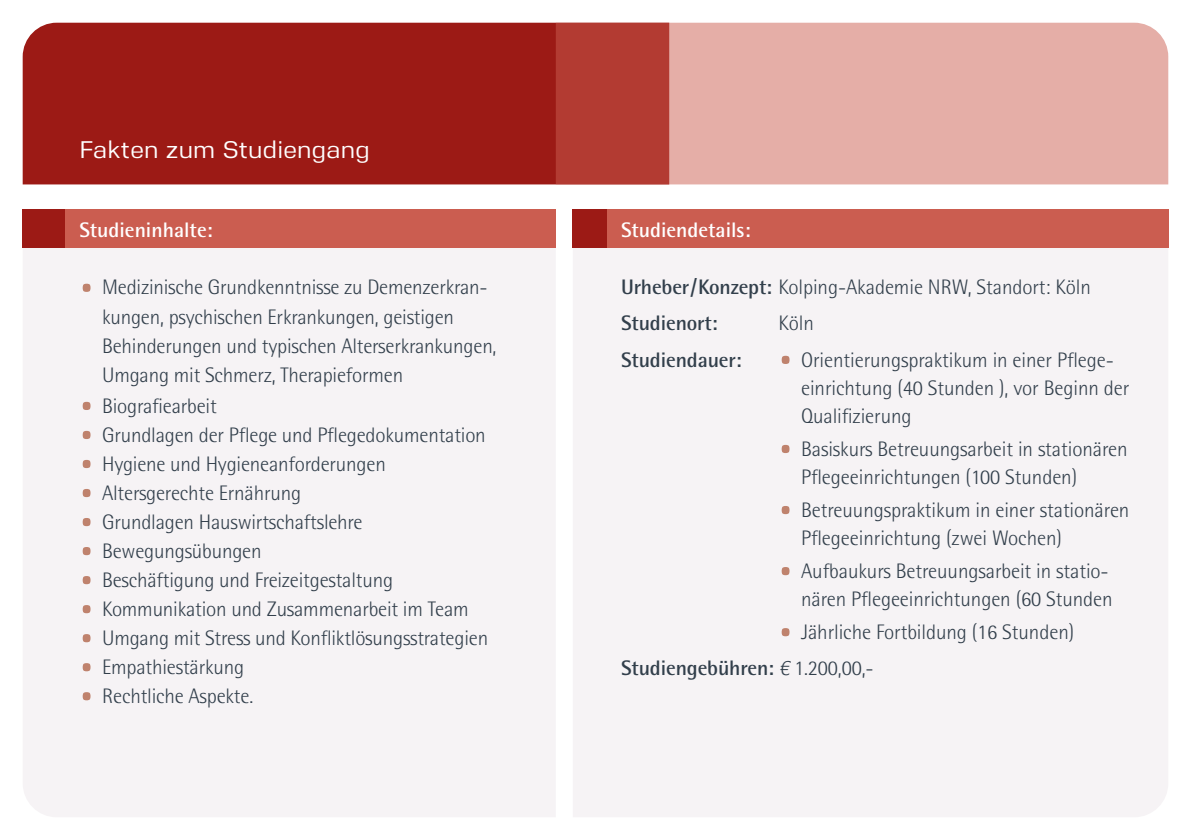
<style>
.page{position:relative;width:1191px;height:840px;background:#fff}
.page>*{position:absolute;margin:0;border:0;box-sizing:border-box;transform-origin:0 0}
.t1{font:700 54px "Calibri";color:#bf826d}
.t2{font:500 24px "Nuber";letter-spacing:.01em;color:#fff}
.t3{font:300 21px/28px "Rotis Semi Sans";letter-spacing:-.01em;color:#323f4b}
.t4{font:700 21px "Rotis Semi Sans";color:#fff}
.t5{font:700 21px "Rotis Semi Sans";letter-spacing:-.005em;color:#323f4b}
.s1{font-weight:700}
.s2{font-family:"Linotype Euro Font Rto S";font-weight:400}
</style>
<div class="page">
<div style="left:23px;top:23px;width:533px;height:161px;background:#9c1a15"></div>
<svg style="left:556px;top:23px;width:612px;height:161px;background:#db9790"></svg>
<div style="left:573px;top:247px;width:595px;height:569px;background:#f6f3f5"></div>
<div style="left:23px;top:247px;width:533px;height:569px;background:#f6f3f5"></div>
<div style="left:573px;top:209px;width:595px;height:38px;background:#cb5d50"></div>
<div style="left:23px;top:209px;width:533px;height:38px;background:#cb5d50"></div>
<div style="left:23px;top:209px;width:42px;height:38px;background:#9c1a15"></div>
<div style="left:573px;top:209px;width:34px;height:38px;background:#9c1a15"></div>
<p class="t2" style="left:79px;top:132px;width:292px">Fakten zum Studiengang</p>
<p class="t4" style="left:79px;top:217px;width:135px">Studieninhalte:</p>
<h1 class="t1" style="left:79px;top:251px;width:16px">·</h1>
<p class="t3" style="left:102px;top:273px;width:396px;line-height:29px">Medizinische Grundkenntnisse zu Demenzerkran&shy;kungen, psychischen Erkrankungen, geistigen Behinderungen und typischen Alterserkrankungen, Umgang mit Schmerz, Therapieformen</p>
<h1 class="t1" style="left:79px;top:369px;width:16px">·</h1>
<p class="t3" style="left:102px;top:391px;width:116px">Biografiearbeit</p>
<h1 class="t1" style="left:79px;top:398px;width:16px">·</h1>
<p class="t3" style="left:102px;top:420px;width:385px">Grundlagen der Pflege und Pflegedokumentation</p>
<h1 class="t1" style="left:79px;top:427px;width:16px">·</h1>
<p class="t3" style="left:102px;top:449px;width:285px">Hygiene und Hygieneanforderungen</p>
<h1 class="t1" style="left:79px;top:456px;width:16px">·</h1>
<p class="t3" style="left:102px;top:478px;width:201px">Altersgerechte Ernährung</p>
<h1 class="t1" style="left:79px;top:485px;width:16px">·</h1>
<p class="t3" style="left:102px;top:507px;width:262px">Grundlagen Hauswirtschaftslehre</p>
<h1 class="t1" style="left:79px;top:514px;width:16px">·</h1>
<p class="t3" style="left:102px;top:536px;width:161px">Bewegungsübungen</p>
<h1 class="t1" style="left:79px;top:543px;width:16px">·</h1>
<p class="t3" style="left:102px;top:565px;width:292px">Beschäftigung und Freizeitgestaltung</p>
<h1 class="t1" style="left:79px;top:572px;width:16px">·</h1>
<p class="t3" style="left:102px;top:594px;width:368px">Kommunikation und Zusammenarbeit im Team</p>
<h1 class="t1" style="left:79px;top:601px;width:16px">·</h1>
<p class="t3" style="left:102px;top:623px;width:387px">Umgang mit Stress und Konfliktlösungsstrategien</p>
<h1 class="t1" style="left:79px;top:630px;width:16px">·</h1>
<p class="t3" style="left:102px;top:652px;width:144px">Empathiestärkung</p>
<h1 class="t1" style="left:79px;top:659px;width:16px">·</h1>
<p class="t3" style="left:102px;top:681px;width:153px">Rechtliche Aspekte.</p>
<p class="t4" style="left:621px;top:217px;width:131px">Studiendetails:</p>
<p class="t3" style="left:621px;top:268px;width:471px;line-height:36px"><span class="s1">Urheber/Konzept:</span> Kolping-Akademie NRW, Standort: Köln<br><span class="s1">Studienort:</span></p>
<p class="t3" style="left:778px;top:308px;width:37px">Köln</p>
<p class="t5" style="left:621px;top:346px;width:122px">Studiendauer:</p>
<h1 class="t1" style="left:778px;top:323px;width:16px">·</h1>
<p class="t3" style="left:801px;top:345px;width:330px">Orientierungspraktikum in einer Pflege&shy;einrichtung (40 Stunden ), vor Beginn der<br>Qualifizierung</p>
<h1 class="t1" style="left:778px;top:412px;width:16px">·</h1>
<p class="t3" style="left:801px;top:434px;width:328px">Basiskurs Betreuungsarbeit in stationären<br>Pflegeeinrichtungen (100 Stunden)</p>
<h1 class="t1" style="left:778px;top:473px;width:16px">·</h1>
<p class="t3" style="left:801px;top:495px;width:330px">Betreuungspraktikum in einer stationären<br>Pflegeeinrichtung (zwei Wochen)</p>
<h1 class="t1" style="left:778px;top:534px;width:16px">·</h1>
<p class="t3" style="left:801px;top:556px;width:313px">Aufbaukurs Betreuungsarbeit in statio&shy;nären Pflegeeinrichtungen (60 Stunden</p>
<h1 class="t1" style="left:778px;top:595px;width:16px">·</h1>
<p class="t3" style="left:621px;top:613px;width:455px;line-height:36px;text-indent:180px">Jährliche Fortbildung (16 Stunden)<br><span class="s1">Studiengebühren:</span> <span class="s2">E</span> 1.200,00,-</p>
</div>
